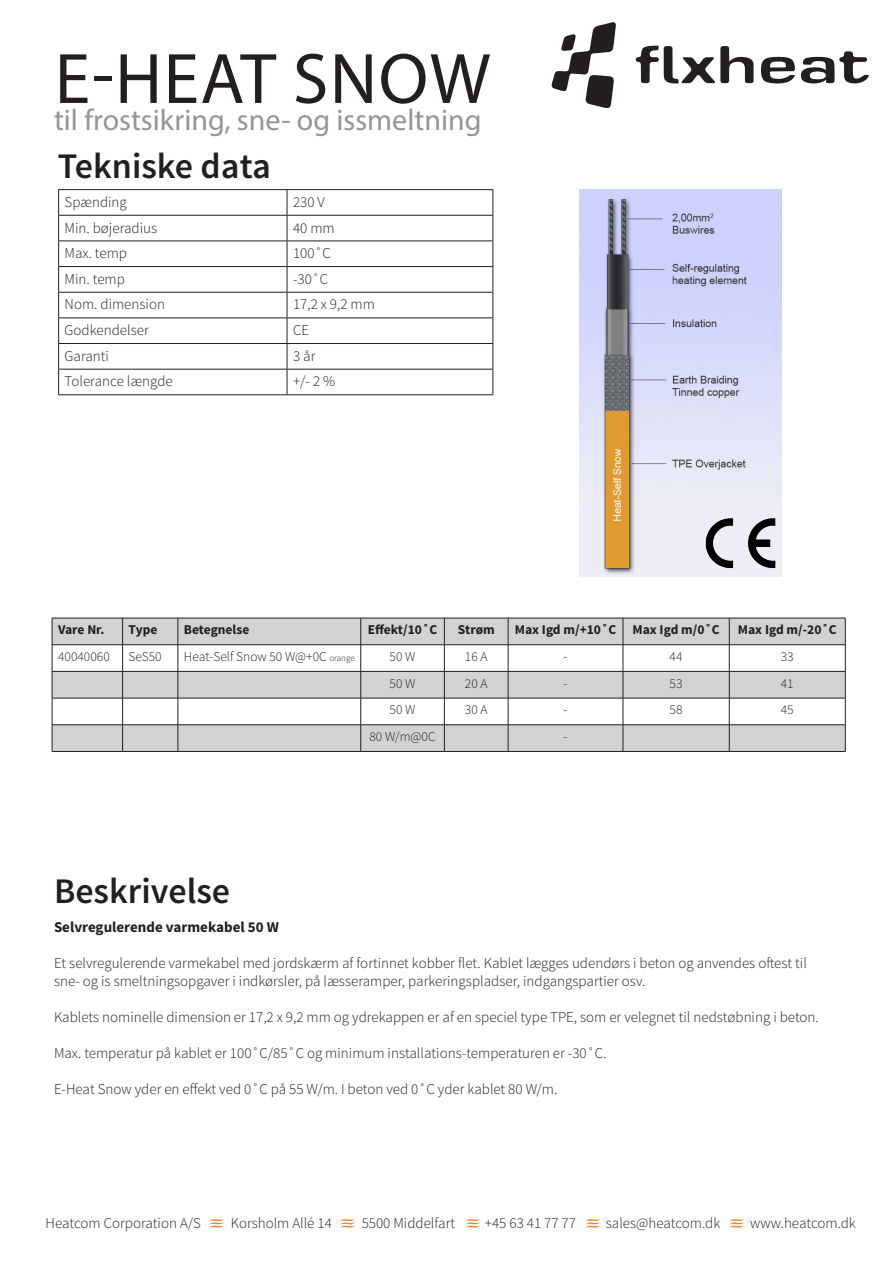
<style>
.page{position:relative;width:893px;height:1263px;background:#fff}
.page>*{position:absolute;margin:0;border:0;box-sizing:border-box;transform-origin:0 0}
.t1{font:72px "Myriad Pro";letter-spacing:.02em;color:#231f20}
.t2{font:600 36px "Source Sans Pro";color:#231f20}
.t3{font:30px "Myriad Pro";color:#939598}
.t4{font:300 15px/18px "Source Sans Pro";color:#231f20}
.t5{font:700 15px "Source Sans Pro";color:#231f20}
.t6{font:300 13.5px "Source Sans Pro";color:#231f20}
.t7{font:700 13.5px "Source Sans Pro";color:#231f20}
.s1{font-size:9px}
</style>
<div class="page">
<img style="left:580px;top:189px;width:202px;height:387px">
<svg style="left:209px;top:1219px;width:15px;height:9px"></svg>
<svg style="left:340px;top:1219px;width:15px;height:9px"></svg>
<svg style="left:465px;top:1219px;width:15px;height:9px"></svg>
<svg style="left:585px;top:1219px;width:15px;height:9px"></svg>
<svg style="left:729px;top:1219px;width:15px;height:9px"></svg>
<hr style="left:58px;top:189px;width:229px;height:1px;background:#231f20">
<hr style="left:287px;top:189px;width:206px;height:1px;background:#231f20">
<hr style="left:58px;top:215px;width:229px;height:1px;background:#231f20">
<hr style="left:287px;top:215px;width:206px;height:1px;background:#231f20">
<hr style="left:58px;top:241px;width:229px;height:1px;background:#231f20">
<hr style="left:287px;top:241px;width:206px;height:1px;background:#231f20">
<hr style="left:58px;top:266px;width:229px;height:1px;background:#231f20">
<hr style="left:287px;top:266px;width:206px;height:1px;background:#231f20">
<hr style="left:58px;top:292px;width:229px;height:1px;background:#231f20">
<hr style="left:287px;top:292px;width:206px;height:1px;background:#231f20">
<hr style="left:58px;top:317px;width:229px;height:1px;background:#231f20">
<hr style="left:287px;top:317px;width:206px;height:1px;background:#231f20">
<hr style="left:58px;top:343px;width:229px;height:1px;background:#231f20">
<hr style="left:287px;top:343px;width:206px;height:1px;background:#231f20">
<hr style="left:58px;top:369px;width:229px;height:1px;background:#231f20">
<svg style="left:58px;top:190px;width:1px;height:204px"></svg>
<hr style="left:287px;top:369px;width:206px;height:1px;background:#231f20">
<svg style="left:287px;top:190px;width:1px;height:204px"></svg>
<svg style="left:492px;top:190px;width:1px;height:204px"></svg>
<hr style="left:58px;top:394px;width:229px;height:1px;background:#231f20">
<hr style="left:287px;top:394px;width:206px;height:1px;background:#231f20">
<svg style="left:761px;top:51px;width:108px;height:33px"></svg>
<svg style="left:636px;top:46px;width:118px;height:38px"></svg>
<svg style="left:551px;top:22px;width:65px;height:86px"></svg>
<svg style="left:53px;top:619px;width:792px;height:132px;fill:#d1d2d4"></svg>
<hr style="left:52px;top:618px;width:71px;height:1px;background:#231f20">
<hr style="left:123px;top:618px;width:55px;height:1px;background:#231f20">
<hr style="left:178px;top:618px;width:183px;height:1px;background:#231f20">
<hr style="left:361px;top:618px;width:83px;height:1px;background:#231f20">
<hr style="left:444px;top:618px;width:64px;height:1px;background:#231f20">
<hr style="left:508px;top:618px;width:115px;height:1px;background:#231f20">
<hr style="left:623px;top:618px;width:106px;height:1px;background:#231f20">
<hr style="left:729px;top:618px;width:116px;height:1px;background:#231f20">
<hr style="left:52px;top:644px;width:71px;height:1px;background:#231f20">
<hr style="left:123px;top:644px;width:55px;height:1px;background:#231f20">
<hr style="left:178px;top:644px;width:183px;height:1px;background:#231f20">
<hr style="left:361px;top:644px;width:83px;height:1px;background:#231f20">
<hr style="left:444px;top:644px;width:64px;height:1px;background:#231f20">
<hr style="left:508px;top:644px;width:115px;height:1px;background:#231f20">
<hr style="left:623px;top:644px;width:106px;height:1px;background:#231f20">
<hr style="left:729px;top:644px;width:116px;height:1px;background:#231f20">
<hr style="left:52px;top:671px;width:71px;height:1px;background:#231f20">
<hr style="left:123px;top:671px;width:55px;height:1px;background:#231f20">
<hr style="left:178px;top:671px;width:183px;height:1px;background:#231f20">
<hr style="left:361px;top:671px;width:83px;height:1px;background:#231f20">
<hr style="left:444px;top:671px;width:64px;height:1px;background:#231f20">
<hr style="left:508px;top:671px;width:115px;height:1px;background:#231f20">
<hr style="left:623px;top:671px;width:106px;height:1px;background:#231f20">
<hr style="left:729px;top:671px;width:116px;height:1px;background:#231f20">
<hr style="left:52px;top:698px;width:71px;height:1px;background:#231f20">
<hr style="left:123px;top:698px;width:55px;height:1px;background:#231f20">
<hr style="left:178px;top:698px;width:183px;height:1px;background:#231f20">
<hr style="left:361px;top:698px;width:83px;height:1px;background:#231f20">
<hr style="left:444px;top:698px;width:64px;height:1px;background:#231f20">
<hr style="left:508px;top:698px;width:115px;height:1px;background:#231f20">
<hr style="left:623px;top:698px;width:106px;height:1px;background:#231f20">
<hr style="left:729px;top:698px;width:116px;height:1px;background:#231f20">
<hr style="left:52px;top:724px;width:71px;height:1px;background:#231f20">
<svg style="left:52px;top:618px;width:1px;height:133px"></svg>
<hr style="left:123px;top:724px;width:55px;height:1px;background:#231f20">
<svg style="left:122px;top:618px;width:1px;height:133px"></svg>
<hr style="left:178px;top:724px;width:183px;height:1px;background:#231f20">
<svg style="left:178px;top:618px;width:1px;height:133px"></svg>
<hr style="left:361px;top:724px;width:83px;height:1px;background:#231f20">
<svg style="left:360px;top:618px;width:1px;height:133px"></svg>
<hr style="left:444px;top:724px;width:64px;height:1px;background:#231f20">
<svg style="left:444px;top:618px;width:1px;height:133px"></svg>
<hr style="left:508px;top:724px;width:115px;height:1px;background:#231f20">
<svg style="left:508px;top:618px;width:1px;height:133px"></svg>
<hr style="left:623px;top:724px;width:106px;height:1px;background:#231f20">
<svg style="left:623px;top:618px;width:1px;height:133px"></svg>
<hr style="left:729px;top:724px;width:116px;height:1px;background:#231f20">
<svg style="left:729px;top:618px;width:1px;height:133px"></svg>
<svg style="left:845px;top:618px;width:1px;height:133px"></svg>
<hr style="left:52px;top:751px;width:71px;height:1px;background:#231f20">
<hr style="left:123px;top:751px;width:55px;height:1px;background:#231f20">
<hr style="left:178px;top:751px;width:183px;height:1px;background:#231f20">
<hr style="left:361px;top:751px;width:83px;height:1px;background:#231f20">
<hr style="left:444px;top:751px;width:64px;height:1px;background:#231f20">
<hr style="left:508px;top:751px;width:115px;height:1px;background:#231f20">
<hr style="left:623px;top:751px;width:106px;height:1px;background:#231f20">
<hr style="left:729px;top:751px;width:116px;height:1px;background:#231f20">
<img style="left:702px;top:516px;width:75px;height:53px">
<p class="t1" style="left:55px;top:34px;width:437px">E-HEAT SNOW</p>
<p class="t3" style="left:54px;top:101px;width:429px">til frostsikring, sne- og issmeltning</p>
<p class="t2" style="left:58px;top:144px;width:215px">Tekniske data</p>
<p class="t4" style="left:65px;top:193px;width:64px">Spænding</p>
<p class="t4" style="left:293px;top:193px;width:33px">230 V</p>
<p class="t4" style="left:65px;top:219px;width:94px">Min. bøjeradius</p>
<p class="t4" style="left:293px;top:219px;width:43px">40 mm</p>
<p class="t4" style="left:65px;top:244px;width:64px">Max. temp</p>
<p class="t4" style="left:293px;top:244px;width:39px">100˚C</p>
<p class="t4" style="left:65px;top:270px;width:62px">Min. temp</p>
<p class="t4" style="left:293px;top:270px;width:37px">-30˚C</p>
<p class="t4" style="left:65px;top:296px;width:102px">Nom. dimension</p>
<p class="t4" style="left:293px;top:296px;width:83px">17,2 x 9,2 mm</p>
<p class="t4" style="left:65px;top:321px;width:86px">Godkendelser</p>
<p class="t4" style="left:293px;top:321px;width:17px">CE</p>
<p class="t4" style="left:65px;top:347px;width:46px">Garanti</p>
<p class="t4" style="left:293px;top:347px;width:24px">3 år</p>
<p class="t4" style="left:65px;top:372px;width:110px">Tolerance længde</p>
<p class="t4" style="left:293px;top:372px;width:44px">+/- 2 %</p>
<p class="t7" style="left:58px;top:621px;width:48px">Vare Nr.</p>
<p class="t7" style="left:129px;top:621px;width:30px">Type</p>
<p class="t7" style="left:184px;top:621px;width:67px">Betegnelse</p>
<p class="t7" style="left:368px;top:621px;width:71px">Effekt/10˚C</p>
<p class="t7" style="left:458px;top:621px;width:38px">Strøm</p>
<p class="t7" style="left:515px;top:621px;width:103px">Max Igd m/+10˚C</p>
<p class="t7" style="left:632px;top:621px;width:89px">Max Igd m/0˚C</p>
<p class="t7" style="left:738px;top:621px;width:100px">Max Igd m/-20˚C</p>
<p class="t6" style="left:58px;top:648px;width:53px">40040060</p>
<p class="t6" style="left:129px;top:648px;width:35px">SeS50</p>
<p class="t6" style="left:184px;top:648px;width:172px">Heat-Self Snow 50 W@+0C <span class="s1">orange</span></p>
<p class="t6" style="left:390px;top:648px;width:27px">50 W</p>
<p class="t6" style="left:465px;top:648px;width:24px">16 A</p>
<p class="t6" style="left:563px;top:648px;width:6px">-</p>
<p class="t6" style="left:670px;top:648px;width:14px">44</p>
<p class="t6" style="left:781px;top:648px;width:14px">33</p>
<p class="t6" style="left:390px;top:675px;width:27px">50 W</p>
<p class="t6" style="left:465px;top:675px;width:24px">20 A</p>
<p class="t6" style="left:563px;top:675px;width:6px">-</p>
<p class="t6" style="left:670px;top:675px;width:14px">53</p>
<p class="t6" style="left:781px;top:675px;width:14px">41</p>
<p class="t6" style="left:390px;top:701px;width:27px">50 W</p>
<p class="t6" style="left:465px;top:701px;width:24px">30 A</p>
<p class="t6" style="left:563px;top:701px;width:6px">-</p>
<p class="t6" style="left:670px;top:701px;width:14px">58</p>
<p class="t6" style="left:781px;top:701px;width:14px">45</p>
<p class="t6" style="left:369px;top:728px;width:68px">80 W/m@0C</p>
<p class="t6" style="left:563px;top:728px;width:6px">-</p>
<p class="t2" style="left:54px;top:868px;width:178px">Beskrivelse</p>
<p class="t5" style="left:54px;top:917px;width:227px">Selvregulerende varmekabel 50 W</p>
<p class="t4" style="left:54px;top:954px;width:754px">Et selvregulerende varmekabel med jordskærm af fortinnet kobber flet. Kablet lægges udendørs i beton og anvendes oftest til sne- og is smeltningsopgaver i indkørsler, på læsseramper, parkeringspladser, indgangspartier osv.</p>
<p class="t4" style="left:54px;top:1008px;width:766px">Kablets nominelle dimension er 17,2 x 9,2 mm og ydrekappen er af en speciel type TPE, som er velegnet til nedstøbning i beton.</p>
<p class="t4" style="left:54px;top:1044px;width:554px">Max. temperatur på kablet er 100˚C/85˚C og minimum installations-temperaturen er -30˚C.</p>
<p class="t4" style="left:54px;top:1080px;width:505px">E-Heat Snow yder en effekt ved 0˚C på 55 W/m. I beton ved 0˚C yder kablet 80 W/m.</p>
<p class="t4" style="left:46px;top:1214px;width:157px">Heatcom Corporation A/S</p>
<p class="t4" style="left:231px;top:1214px;width:103px">Korsholm Allé 14</p>
<p class="t4" style="left:362px;top:1214px;width:95px">5500 Middelfart</p>
<p class="t4" style="left:485px;top:1214px;width:92px">+45 63 41 77 77</p>
<p class="t4" style="left:606px;top:1214px;width:116px">sales@heatcom.dk</p>
<p class="t4" style="left:750px;top:1214px;width:107px">www.heatcom.dk</p>
</div>
